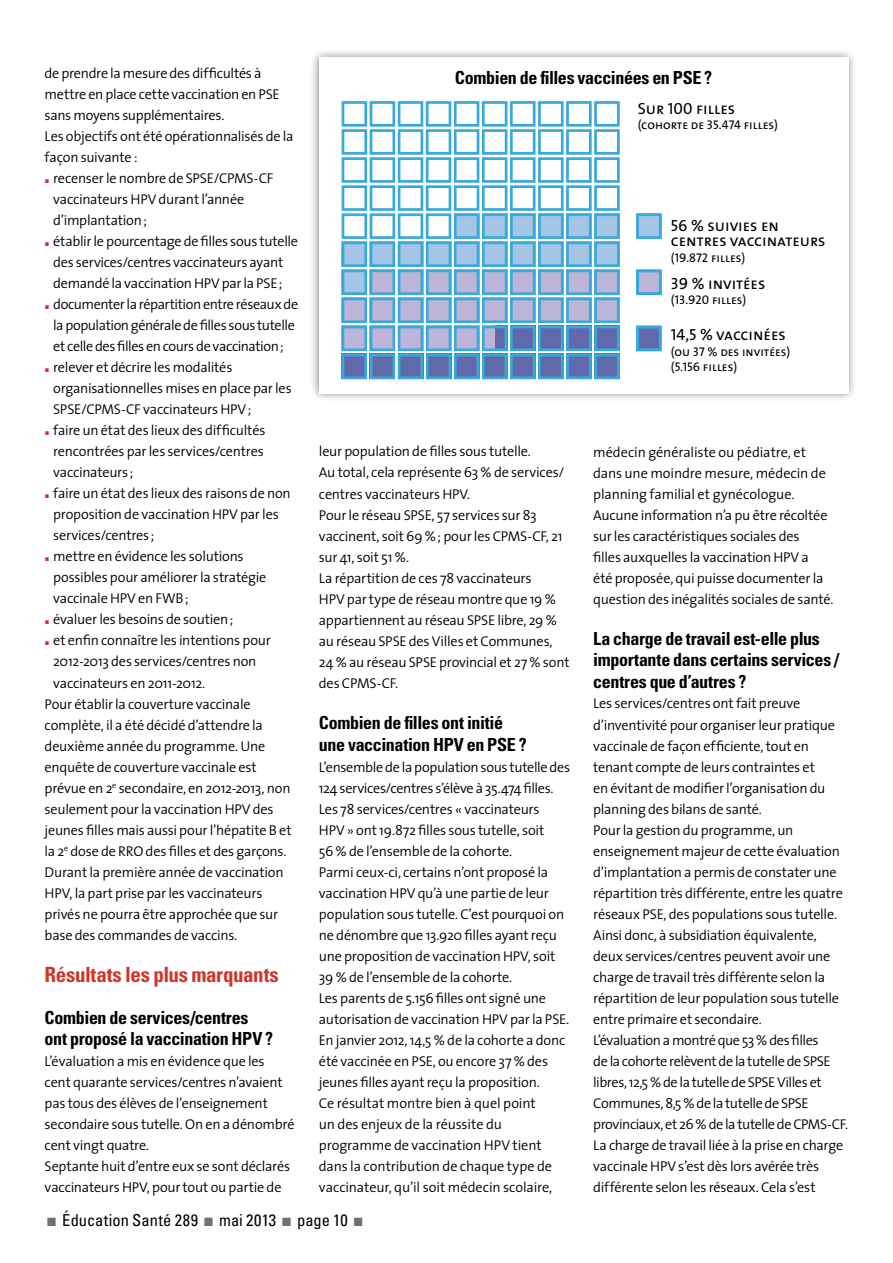
<style>
.page{position:relative;width:893px;height:1263px;background:#fff}
.page>*{position:absolute;margin:0;border:0;box-sizing:border-box;transform-origin:0 0}
.t1{font:700 condensed 21px "Univers";letter-spacing:-.015em;color:#cf362a}
.t2{font:700 condensed 18px/21px "Univers";letter-spacing:-.02em;color:#000}
.t3{font:condensed 16.5px "Univers";letter-spacing:.005em;color:#000}
.t4{font:16.2px/15.3px "The Sans Caps";color:#000}
.t5{font:300 14.25px/21px "The Sans";letter-spacing:-.015em;color:#000}
.t6{font:12.6px/15.3px "The Sans Caps";color:#000}
.s1{font-weight:900;font-size:7.5px;color:#cf362a}
.s2{font-weight:900;font-stretch:normal;color:#707172}
</style>
<div class="page">
<div style="left:310px;top:48px;width:547px;height:355px;background:#000;opacity:.5"></div>
<div style="left:319px;top:57px;width:529px;height:336px;background:#fff"></div>
<svg style="left:342px;top:101px;width:278px;height:278px"></svg>
<svg style="left:636px;top:213px;width:26px;height:26px"></svg>
<svg style="left:636px;top:270px;width:26px;height:25px"></svg>
<svg style="left:636px;top:326px;width:26px;height:25px"></svg>
<p class="t5" style="left:45px;top:63px;width:218px">de prendre la mesure des difficultés à</p>
<p class="t5" style="left:45px;top:84px;width:237px">mettre en place cette vaccination en PSE</p>
<p class="t5" style="left:45px;top:105px;width:181px">sans moyens supplémentaires.</p>
<p class="t5" style="left:45px;top:126px;width:250px">Les objectifs ont été opérationnalisés de la</p>
<p class="t5" style="left:45px;top:147px;width:94px">façon suivante :</p>
<p class="t5" style="left:45px;top:168px;width:230px"><span class="s1">ı</span> recenser le nombre de SPSE/CPMS-CF</p>
<p class="t5" style="left:53px;top:189px;width:193px">vaccinateurs HPV durant l’année</p>
<p class="t5" style="left:53px;top:210px;width:95px">d’implantation;</p>
<p class="t5" style="left:45px;top:231px;width:255px"><span class="s1">ı</span> établir le pourcentage de filles sous tutelle</p>
<p class="t5" style="left:53px;top:252px;width:232px">des services/centres vaccinateurs ayant</p>
<p class="t5" style="left:53px;top:273px;width:231px">demandé la vaccination HPV par la PSE;</p>
<p class="t5" style="left:45px;top:294px;width:255px"><span class="s1">ı</span> documenter la répartition entre réseaux de</p>
<p class="t5" style="left:53px;top:315px;width:243px">la population générale de filles sous tutelle</p>
<p class="t5" style="left:53px;top:336px;width:232px">et celle des filles en cours de vaccination;</p>
<p class="t5" style="left:45px;top:357px;width:189px"><span class="s1">ı</span> relever et décrire les modalités</p>
<p class="t5" style="left:53px;top:378px;width:240px">organisationnelles mises en place par les</p>
<p class="t5" style="left:53px;top:399px;width:200px">SPSE/CPMS-CF vaccinateurs HPV;</p>
<p class="t5" style="left:45px;top:420px;width:222px"><span class="s1">ı</span> faire un état des lieux des difficultés</p>
<p class="t5" style="left:53px;top:441px;width:212px">rencontrées par les services/centres</p>
<p class="t5" style="left:53px;top:462px;width:82px">vaccinateurs;</p>
<p class="t5" style="left:45px;top:483px;width:248px"><span class="s1">ı</span> faire un état des lieux des raisons de non</p>
<p class="t5" style="left:53px;top:504px;width:227px">proposition de vaccination HPV par les</p>
<p class="t5" style="left:53px;top:525px;width:103px">services/centres;</p>
<p class="t5" style="left:45px;top:546px;width:201px"><span class="s1">ı</span> mettre en évidence les solutions</p>
<p class="t5" style="left:53px;top:567px;width:215px">possibles pour améliorer la stratégie</p>
<p class="t5" style="left:53px;top:588px;width:137px">vaccinale HPV en FWB;</p>
<p class="t5" style="left:45px;top:609px;width:190px"><span class="s1">ı</span> évaluer les besoins de soutien;</p>
<p class="t5" style="left:45px;top:630px;width:228px"><span class="s1">ı</span> et enfin connaître les intentions pour</p>
<p class="t5" style="left:53px;top:651px;width:205px">2012-2013 des services/centres non</p>
<p class="t5" style="left:53px;top:672px;width:154px">vaccinateurs en 2011-2012.</p>
<p class="t5" style="left:45px;top:693px;width:208px">Pour établir la couverture vaccinale</p>
<p class="t5" style="left:45px;top:714px;width:220px">complète, il a été décidé d’attendre la</p>
<p class="t5" style="left:45px;top:735px;width:222px">deuxième année du programme. Une</p>
<p class="t5" style="left:45px;top:756px;width:214px">enquête de couverture vaccinale est</p>
<p class="t5" style="left:45px;top:777px;width:247px">prévue en 2<sup>e</sup> secondaire, en 2012-2013, non</p>
<p class="t5" style="left:45px;top:798px;width:230px">seulement pour la vaccination HPV des</p>
<p class="t5" style="left:45px;top:819px;width:248px">jeunes filles mais aussi pour l’hépatite B et</p>
<p class="t5" style="left:45px;top:840px;width:243px">la 2<sup>e</sup> dose de RRO des filles et des garçons.</p>
<p class="t5" style="left:45px;top:861px;width:241px">Durant la première année de vaccination</p>
<p class="t5" style="left:45px;top:882px;width:219px">HPV, la part prise par les vaccinateurs</p>
<p class="t5" style="left:45px;top:903px;width:235px">privés ne pourra être approchée que sur</p>
<p class="t5" style="left:45px;top:924px;width:194px">base des commandes de vaccins.</p>
<h1 class="t1" style="left:45px;top:961px;width:236px">Résultats les plus marquants</h1>
<p class="t2" style="left:45px;top:1006px;width:230px">Combien de services/centres ont proposé la vaccination HPV ?</p>
<p class="t5" style="left:45px;top:1050px;width:251px">L’évaluation a mis en évidence que les cent quarante services/centres n’avaient pas tous des élèves de l’enseignement secondaire sous tutelle. On en a dénombré cent vingt quatre.<br>Septante huit d’entre eux se sont déclarés vaccinateurs HPV, pour tout ou partie de</p>
<p class="t2" style="left:455px;top:67px;width:259px">Combien de filles vaccinées en PSE ?</p>
<p class="t4" style="left:638px;top:100px;width:99px">Sur 100 filles</p>
<p class="t6" style="left:638px;top:117px;width:142px">(cohorte de 35.474 filles)</p>
<p class="t4" style="left:671px;top:217px;width:156px">56 % suivies en centres vaccinateurs</p>
<p class="t6" style="left:671px;top:249px;width:76px">(19.872 filles)</p>
<p class="t4" style="left:671px;top:275px;width:96px">39 % invitées</p>
<p class="t6" style="left:671px;top:292px;width:77px">(13.920 filles)</p>
<p class="t4" style="left:671px;top:327px;width:116px">14,5 % vaccinées</p>
<p class="t6" style="left:671px;top:343px;width:121px">(ou 37 % des invitées) (5.156 filles)</p>
<p class="t5" style="left:319px;top:441px;width:252px">leur population de filles sous tutelle.<br>Au total, cela représente 63 % de services/ centres vaccinateurs HPV.<br>Pour le réseau SPSE, 57 services sur 83 vaccinent, soit 69 %; pour les CPMS-CF, 21 sur 41, soit 51 %.<br>La répartition de ces 78 vaccinateurs<br>HPV par type de réseau montre que 19 % appartiennent au réseau SPSE libre, 29 % au réseau SPSE des Villes et Communes, 24 % au réseau SPSE provincial et 27 % sont des CPMS-CF.</p>
<p class="t2" style="left:319px;top:712px;width:209px">Combien de filles ont initié une vaccination HPV en PSE ?</p>
<p class="t5" style="left:319px;top:756px;width:253px">L’ensemble de la population sous tutelle des 124 services/centres s’élève à 35.474 filles.<br>Les 78 services/centres « vaccinateurs<br>HPV » ont 19.872 filles sous tutelle, soit<br>56 % de l’ensemble de la cohorte.<br>Parmi ceux-ci, certains n’ont proposé la vaccination HPV qu’à une partie de leur population sous tutelle. C’est pourquoi on ne dénombre que 13.920 filles ayant reçu une proposition de vaccination HPV, soit 39 % de l’ensemble de la cohorte.<br>Les parents de 5.156 filles ont signé une autorisation de vaccination HPV par la PSE.<br>En janvier 2012, 14,5 % de la cohorte a donc été vaccinée en PSE, ou encore 37 % des jeunes filles ayant reçu la proposition.<br>Ce résultat montre bien à quel point<br>un des enjeux de la réussite du programme de vaccination HPV tient dans la contribution de chaque type de vaccinateur, qu’il soit médecin scolaire,</p>
<p class="t5" style="left:593px;top:441px;width:242px">médecin généraliste ou pédiatre, et dans une moindre mesure, médecin de planning familial et gynécologue.<br>Aucune information n’a pu être récoltée sur les caractéristiques sociales des<br>filles auxquelles la vaccination HPV a<br>été proposée, qui puisse documenter la question des inégalités sociales de santé.</p>
<p class="t2" style="left:593px;top:628px;width:248px">La charge de travail est-elle plus importante dans certains services / centres que d’autres ?</p>
<p class="t5" style="left:593px;top:693px;width:256px">Les services/centres ont fait preuve d’inventivité pour organiser leur pratique vaccinale de façon efficiente, tout en tenant compte de leurs contraintes et<br>en évitant de modifier l’organisation du planning des bilans de santé.<br>Pour la gestion du programme, un enseignement majeur de cette évaluation d’implantation a permis de constater une répartition très différente, entre les quatre réseaux PSE, des populations sous tutelle.<br>Ainsi donc, à subsidiation équivalente, deux services/centres peuvent avoir une charge de travail très différente selon la répartition de leur population sous tutelle entre primaire et secondaire.<br>L’évaluation a montré que 53% des filles<br>de la cohorte relèvent de la tutelle de SPSE libres, 12,5% de la tutelle de SPSE Villes et Communes, 8,5 % de la tutelle de SPSE provinciaux, et 26% de la tutelle de CPMS-CF.<br>La charge de travail liée à la prise en charge vaccinale HPV s’est dès lors avérée très différente selon les réseaux. Cela s’est</p>
<p class="t3" style="left:45px;top:1210px;width:322px"><span class="s2">ı</span>Éducation Santé 289 <span class="s2">ı</span>mai 2013 <span class="s2">ı</span> page 10 <span class="s2">ı</span></p>
</div>
